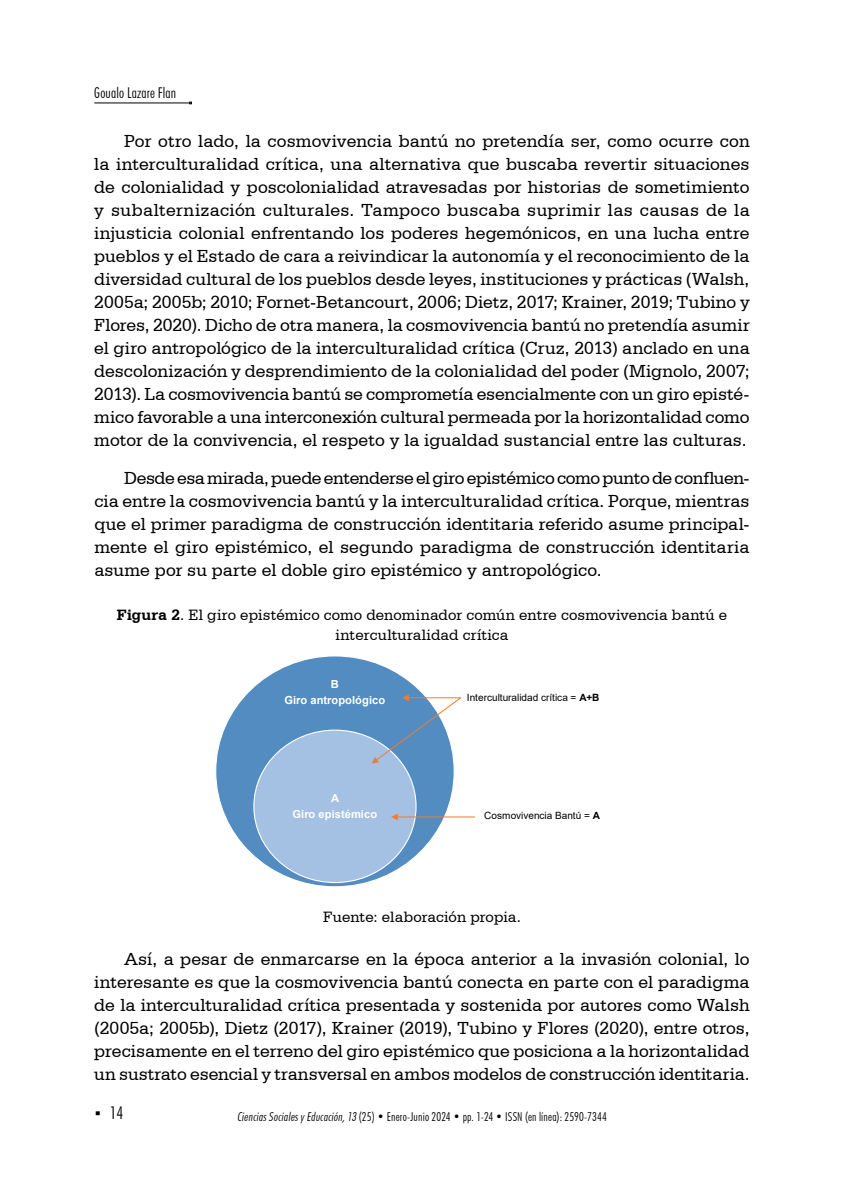
<style>
.page{position:relative;width:844px;height:1191px;background:#fff}
.page>*{position:absolute;margin:0;border:0;box-sizing:border-box;transform-origin:0 0}
.t1{font:18.38px/22.9px "Serifa BT";color:#000;text-align:justify}
.t2{font:300 condensed 17.5px "Futura BT";color:#000}
.t3{font:15.75px/19.6px "Serifa BT";letter-spacing:.005em;color:#000;text-align:center}
.t4{font:300 condensed 14.88px "Futura BT";letter-spacing:.01em;color:#000}
.t5{font:300 condensed 12.25px "Futura BT";letter-spacing:.015em;color:#000}
.t6{font:700 11.2px/16.1px "Arial";letter-spacing:.005em;color:#fff;text-align:center}
.t7{font:9.97px "Arial";color:#000}
.s1{font-weight:700}
.s2{font-family:"Times New Roman";font-weight:400;font-stretch:normal}
.s3{font-style:italic}
</style>
<div class="page">
<hr style="left:94px;top:103px;width:96px;height:1px;background:#000">
<div style="left:216px;top:656px;width:238px;height:230px;background:#528cc1;border-radius:50%"></div>
<div style="left:254px;top:730px;width:162px;height:152px;background:#a4c0e3;border-radius:50%"></div>
<svg style="left:371px;top:694px;width:90px;height:69px"></svg>
<hr style="left:396px;top:816px;width:79px;height:1px;background:#ed7d31">
<svg style="left:391px;top:814px;width:6px;height:6px"></svg>
<p class="t4" style="left:94px;top:84px;width:83px">Goualo Lazare Flan</p>
<p class="t1" style="left:94px;top:129px;width:656px;text-indent:30px">Por otro lado, la cosmovivencia bantú no pretendía ser, como ocurre con la interculturalidad crítica, una alternativa que buscaba revertir situaciones de colonialidad y poscolonialidad atravesadas por historias de sometimiento y subalternización culturales. Tampoco buscaba suprimir las causas de la injusticia colonial enfrentando los poderes hegemónicos, en una lucha entre pueblos y el Estado de cara a reivindicar la autonomía y el reconocimiento de la diversidad cultural de los pueblos desde leyes, instituciones y prácticas (Walsh, 2005a; 2005b; 2010; Fornet-Betancourt, 2006; Dietz, 2017; Krainer, 2019; Tubino y Flores, 2020). Dicho de otra manera, la cosmovivencia bantú no pretendía asumir el giro antropológico de la interculturalidad crítica (Cruz, 2013) anclado en una descolonización y desprendimiento de la colonialidad del poder (Mignolo, 2007; 2013). La cosmovivencia bantú se comprometía esencialmente con un giro episté&shy;mico favorable a una interconexión cultural permeada por la horizontalidad como motor de la convivencia, el respeto y la igualdad sustancial entre las culturas.</p>
<p class="t1" style="left:94px;top:466px;width:656px;text-indent:30px">Desde esa mirada, puede entenderse el giro epistémico como punto de confluen&shy;cia entre la cosmovivencia bantú y la interculturalidad crítica. Porque, mientras que el primer paradigma de construcción identitaria referido asume principal&shy;mente el giro epistémico, el segundo paradigma de construcción identitaria asume por su parte el doble giro epistémico y antropológico.</p>
<p class="t3" style="left:117px;top:605px;width:611px"><span class="s1">Figura 2</span>. El giro epistémico como denominador común entre cosmovivencia bantú e interculturalidad crítica</p>
<p class="t6" style="left:284px;top:676px;width:102px">B<br>Giro antropológico</p>
<p class="t6" style="left:292px;top:790px;width:86px">A<br>Giro epistémico</p>
<p class="t7" style="left:466px;top:691px;width:134px">Interculturalidad crítica = <span class="s1">A+B</span></p>
<p class="t7" style="left:484px;top:809px;width:117px">Cosmovivencia Bantú = <span class="s1">A</span></p>
<p class="t3" style="left:323px;top:906px;width:199px">Fuente: elaboración propia.</p>
<p class="t1" style="left:94px;top:947px;width:656px;text-indent:30px">Así, a pesar de enmarcarse en la época anterior a la invasión colonial, lo interesante es que la cosmovivencia bantú conecta en parte con el paradigma de la interculturalidad crítica presentada y sostenida por autores como Walsh (2005a; 2005b), Dietz (2017), Krainer (2019), Tubino y Flores (2020), entre otros, precisamente en el terreno del giro epistémico que posiciona a la horizontalidad un sustrato esencial y transversal en ambos modelos de construcción identitaria.</p>
<p class="t2" style="left:95px;top:1102px;width:30px"><span class="s2">▪</span> 14</p>
<p class="t5" style="left:237px;top:1109px;width:371px"><span class="s3">CienciasSocialesyEducación, 13</span> (25) • Enero-Junio 2024 • pp. 1-24 • ISSN (en línea): 2590-7344</p>
</div>
